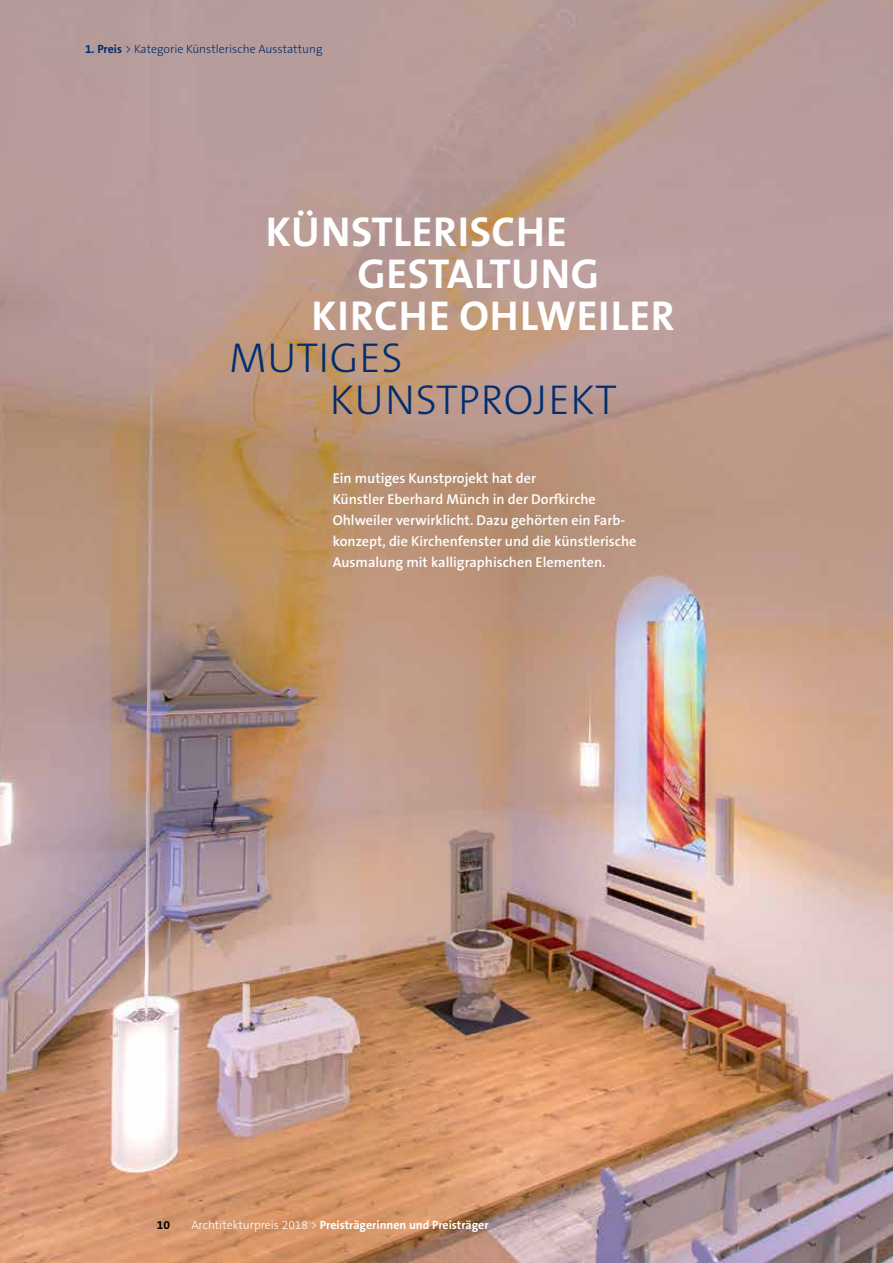
<style>
.page{position:relative;width:893px;height:1263px;background:#fff}
.page>*{position:absolute;margin:0;border:0;box-sizing:border-box;transform-origin:0 0}
.t1{font:700 42px "The Sans OT7";letter-spacing:.015em;color:#fff}
.t2{font:300 42px/42px "The Sans OT3";letter-spacing:.01em;color:#002e6e}
.t3{font:600 14.25px/21px "The Sans OT6";color:#fff}
.t4{font:700 12px "The Sans OT7";color:#fff}
.t5{font:300 12px "The Sans OT3";color:#002e6e}
.t6{font:700 12px "The Sans OT7";color:#000}
.s1{font-family:"The Sans OT7";font-weight:700}
.s2{font-family:"The Sans OT3";font-weight:300}
</style>
<div class="page">
<img style="left:0;top:0;width:893px;height:1263px">
<p class="t5" style="left:85px;top:41px;width:239px"><span class="s1">1. Preis</span> &gt; Kategorie Künstlerische Ausstattung</p>
<h1 class="t1" style="left:266px;top:205px;width:303px">KÜNSTLERISCHE</h1>
<h1 class="t1" style="left:357px;top:247px;width:243px">GESTALTUNG</h1>
<h1 class="t1" style="left:312px;top:289px;width:365px">KIRCHE OHLWEILER</h1>
<h1 class="t2" style="left:330px;top:337px;width:288px;text-indent:-101px">MUTIGES<br>KUNSTPROJEKT</h1>
<p class="t3" style="left:333px;top:468px;width:305px">Ein mutiges Kunstprojekt hat der<br>Künstler Eberhard Münch in der Dorfkirche Ohlweiler verwirklicht. Dazu gehörten ein Farb&shy;konzept, die Kirchenfenster und die künstlerische Ausmalung mit kalligraphischen Elementen.</p>
<p class="t6" style="left:157px;top:1217px;width:15px">10</p>
<p class="t4" style="left:191px;top:1217px;width:299px"><span class="s2">Archtitekturpreis 2018 &gt;</span> Preisträgerinnen und Preisträger</p>
</div>
